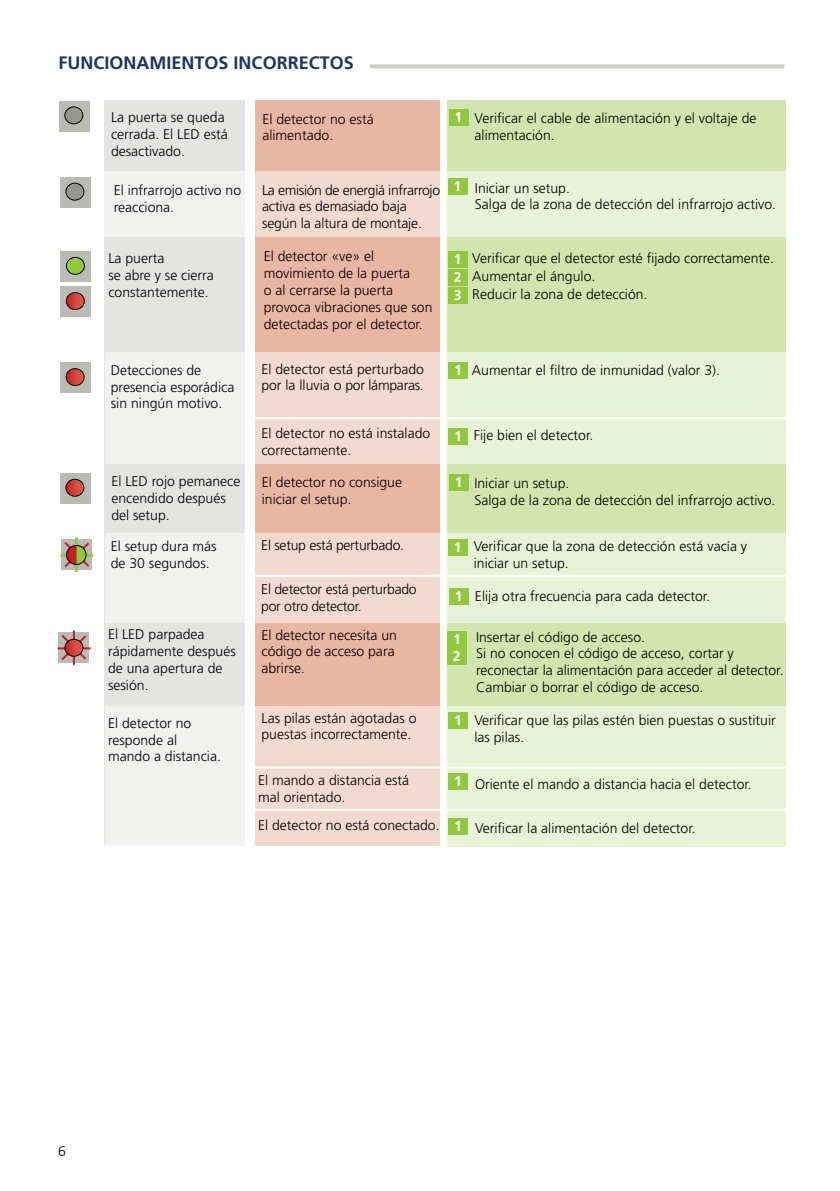
<style>
.page{position:relative;width:840px;height:1191px;background:#fff}
.page>*{position:absolute;margin:0;border:0;box-sizing:border-box;transform-origin:0 0}
.t1{font:700 18px "Frutiger LT Std";color:#1a3760}
.t2{font:300 14px/16.8px "Frutiger LT Std";color:#000}
.t3{font:300 14px/16.8px "Frutiger LT Std";letter-spacing:-.02em;color:#000}
.t4{font:700 14px/18.2px "Frutiger LT Std";color:#fff;text-align:justify}
</style>
<div class="page">
<div style="left:254px;top:101px;width:185px;height:745px;background:#e9b6a4"></div>
<div style="left:447px;top:101px;width:338px;height:746px;background:#d1e6ae"></div>
<div style="left:105px;top:101px;width:140px;height:745px;background:#e4e4e2"></div>
<div style="left:448px;top:110px;width:20px;height:16px;background:#92c83f"></div>
<div style="left:60px;top:177px;width:30px;height:31px;background:#bbbbb5"></div>
<div style="left:66px;top:183px;width:18px;height:17px;background:#969890;border-radius:50%"></div>
<div style="left:65px;top:183px;width:19px;height:18px;border:1px solid #000;border-radius:50%"></div>
<div style="left:60px;top:286px;width:31px;height:31px;background:#bbbbb5"></div>
<svg style="left:66px;top:292px;width:18px;height:17px"></svg>
<div style="left:66px;top:292px;width:19px;height:18px;border:1px solid #000;border-radius:50%"></div>
<div style="left:447px;top:251px;width:20px;height:17px;background:#92c83f"></div>
<div style="left:447px;top:269px;width:20px;height:17px;background:#92c83f"></div>
<div style="left:447px;top:287px;width:20px;height:17px;background:#92c83f"></div>
<div style="left:58px;top:632px;width:31px;height:30px;background:#bbbbb5"></div>
<hr style="left:73px;top:630px;width:2px;height:35px;background:#c62027">
<hr style="left:58px;top:647px;width:33px;height:2px;background:#c62027">
<svg style="left:59px;top:632px;width:29px;height:30px"></svg>
<svg style="left:65px;top:639px;width:18px;height:17px"></svg>
<div style="left:64px;top:639px;width:19px;height:17px;border:1px solid #000;border-radius:50%"></div>
<div style="left:447px;top:630px;width:20px;height:17px;background:#92c83f"></div>
<div style="left:446px;top:648px;width:20px;height:17px;background:#92c83f"></div>
<svg style="left:105px;top:533px;width:681px;height:90px"></svg>
<div style="left:59px;top:101px;width:31px;height:30px;background:#bbbbb5"></div>
<div style="left:65px;top:107px;width:18px;height:17px;background:#969890;border-radius:50%"></div>
<div style="left:64px;top:106px;width:19px;height:18px;border:1px solid #000;border-radius:50%"></div>
<div style="left:60px;top:251px;width:31px;height:31px;background:#bbbbb5"></div>
<div style="left:66px;top:257px;width:18px;height:17px;background:#92c83f;border-radius:50%"></div>
<div style="left:66px;top:257px;width:19px;height:18px;border:1px solid #000;border-radius:50%"></div>
<svg style="left:105px;top:171px;width:680px;height:66px"></svg>
<div style="left:60px;top:362px;width:31px;height:31px;background:#bbbbb5"></div>
<svg style="left:66px;top:368px;width:18px;height:17px"></svg>
<div style="left:66px;top:368px;width:19px;height:18px;border:1px solid #000;border-radius:50%"></div>
<div style="left:60px;top:473px;width:30px;height:31px;background:#bbbbb5"></div>
<svg style="left:66px;top:479px;width:18px;height:17px"></svg>
<div style="left:65px;top:479px;width:19px;height:18px;border:1px solid #000;border-radius:50%"></div>
<div style="left:447px;top:539px;width:20px;height:17px;background:#92c83f"></div>
<svg style="left:105px;top:352px;width:680px;height:112px"></svg>
<div style="left:447px;top:178px;width:20px;height:17px;background:#92c83f"></div>
<div style="left:448px;top:362px;width:20px;height:17px;background:#92c83f"></div>
<div style="left:448px;top:428px;width:20px;height:17px;background:#92c83f"></div>
<svg style="left:105px;top:706px;width:681px;height:141px"></svg>
<div style="left:448px;top:712px;width:20px;height:17px;background:#92c83f"></div>
<hr style="left:253px;top:766px;width:535px;height:2px;background:#fff">
<div style="left:448px;top:773px;width:20px;height:17px;background:#92c83f"></div>
<hr style="left:251px;top:809px;width:535px;height:2px;background:#fff">
<div style="left:448px;top:818px;width:20px;height:16px;background:#92c83f"></div>
<div style="left:61px;top:539px;width:31px;height:31px;background:#bbbbb5"></div>
<hr style="left:75px;top:537px;width:3px;height:35px;background:#92c83f">
<hr style="left:60px;top:554px;width:33px;height:3px;background:#92c83f">
<svg style="left:62px;top:542px;width:29px;height:26px"></svg>
<div style="left:448px;top:588px;width:20px;height:16px;background:#92c83f"></div>
<hr style="left:251px;top:575px;width:535px;height:2px;background:#fff">
<div style="left:448px;top:474px;width:20px;height:16px;background:#92c83f"></div>
<svg style="left:370px;top:64px;width:414px;height:4px;background:#cfd0cc"></svg>
<p class="t1" style="left:58px;top:52px;width:297px">FUNCIONAMIENTOS INCORRECTOS</p>
<p class="t2" style="left:111px;top:109px;width:118px">La puerta se queda cerrada. El LED está desactivado.</p>
<p class="t2" style="left:474px;top:110px;width:283px">Verificar el cable de alimentación y el voltaje de alimentación.</p>
<p class="t2" style="left:262px;top:181px;width:179px">La emisión de energiá infrarrojo activa es demasiado baja según la altura de montaje.</p>
<p class="t2" style="left:474px;top:180px;width:302px">Iniciar un setup.<br>Salga de la zona de detección del infrarrojo activo.</p>
<p class="t4" style="left:454px;top:108px;width:9px">1</p>
<p class="t2" style="left:262px;top:111px;width:113px">El detector no está alimentado.</p>
<p class="t4" style="left:453px;top:177px;width:9px">1</p>
<p class="t2" style="left:114px;top:182px;width:129px">El infrarrojo activo no reacciona.</p>
<p class="t2" style="left:108px;top:250px;width:107px">La puerta<br>se abre y se cierra constantemente.</p>
<p class="t2" style="left:263px;top:248px;width:170px">El detector «ve» el movimiento de la puerta<br>o al cerrarse la puerta provoca vibraciones que son detectadas por el detector.</p>
<p class="t2" style="left:111px;top:362px;width:125px">Detecciones de presencia esporádica sin ningún motivo.</p>
<p class="t2" style="left:261px;top:360px;width:164px">El detector está perturbado por la lluvia o por lámparas.</p>
<p class="t2" style="left:261px;top:425px;width:170px">El detector no está instalado correctamente.</p>
<p class="t4" style="left:453px;top:250px;width:9px">1<br>2<br>3</p>
<p class="t2" style="left:472px;top:249px;width:303px;line-height:18px">Verificar que el detector esté fijado correctamente.<br>Aumentar el ángulo.<br>Reducir la zona de detección.</p>
<p class="t4" style="left:454px;top:361px;width:9px">1</p>
<p class="t2" style="left:471px;top:362px;width:249px">Aumentar el filtro de inmunidad (valor 3).</p>
<p class="t4" style="left:454px;top:427px;width:9px">1</p>
<p class="t2" style="left:473px;top:427px;width:121px">Fije bien el detector.</p>
<p class="t2" style="left:111px;top:473px;width:130px">El LED rojo pemanece encendido después del setup.</p>
<p class="t2" style="left:262px;top:474px;width:142px">El detector no consigue iniciar el setup.</p>
<p class="t2" style="left:474px;top:475px;width:302px">Iniciar un setup.<br>Salga de la zona de detección del infrarrojo activo.</p>
<p class="t4" style="left:454px;top:473px;width:9px">1</p>
<p class="t2" style="left:111px;top:538px;width:107px">El setup dura más de 30 segundos.</p>
<p class="t2" style="left:108px;top:626px;width:129px">El LED parpadea rápidamente después de una apertura de sesión.</p>
<p class="t2" style="left:108px;top:715px;width:114px">El detector no responde al mando a distancia.</p>
<p class="t3" style="left:261px;top:537px;width:144px">El setup está perturbado.</p>
<p class="t3" style="left:261px;top:581px;width:157px">El detector está perturbado por otro detector.</p>
<p class="t2" style="left:261px;top:626px;width:137px">El detector necesita un código de acceso para abrirse.</p>
<p class="t2" style="left:261px;top:709px;width:156px">Las pilas están agotadas o puestas incorrectamente.</p>
<p class="t4" style="left:453px;top:538px;width:9px">1</p>
<p class="t4" style="left:454px;top:587px;width:9px">1</p>
<p class="t4" style="left:452px;top:630px;width:9px">1<br>2</p>
<p class="t4" style="left:454px;top:711px;width:9px">1</p>
<p class="t2" style="left:473px;top:538px;width:275px">Verificar que la zona de detección está vacía y iniciar un setup.</p>
<p class="t2" style="left:474px;top:588px;width:236px">Elija otra frecuencia para cada detector.</p>
<p class="t2" style="left:476px;top:628px;width:309px">Insertar el código de acceso.<br>Si no conocen el código de acceso, cortar y reconectar la alimentación para acceder al detector.<br>Cambiar o borrar el código de acceso.</p>
<p class="t2" style="left:474px;top:712px;width:303px">Verificar que las pilas estén bien puestas o sustituir las pilas.</p>
<p class="t2" style="left:258px;top:772px;width:152px">El mando a distancia está mal orientado.</p>
<p class="t2" style="left:475px;top:776px;width:278px">Oriente el mando a distancia hacia el detector.</p>
<p class="t2" style="left:258px;top:817px;width:183px">El detector no está conectado.</p>
<p class="t2" style="left:475px;top:819px;width:222px">Verificar la alimentación del detector.</p>
<p class="t4" style="left:454px;top:772px;width:9px">1</p>
<p class="t4" style="left:454px;top:817px;width:9px">1</p>
<p class="t2" style="left:58px;top:1143px;width:9px">6</p>
</div>
